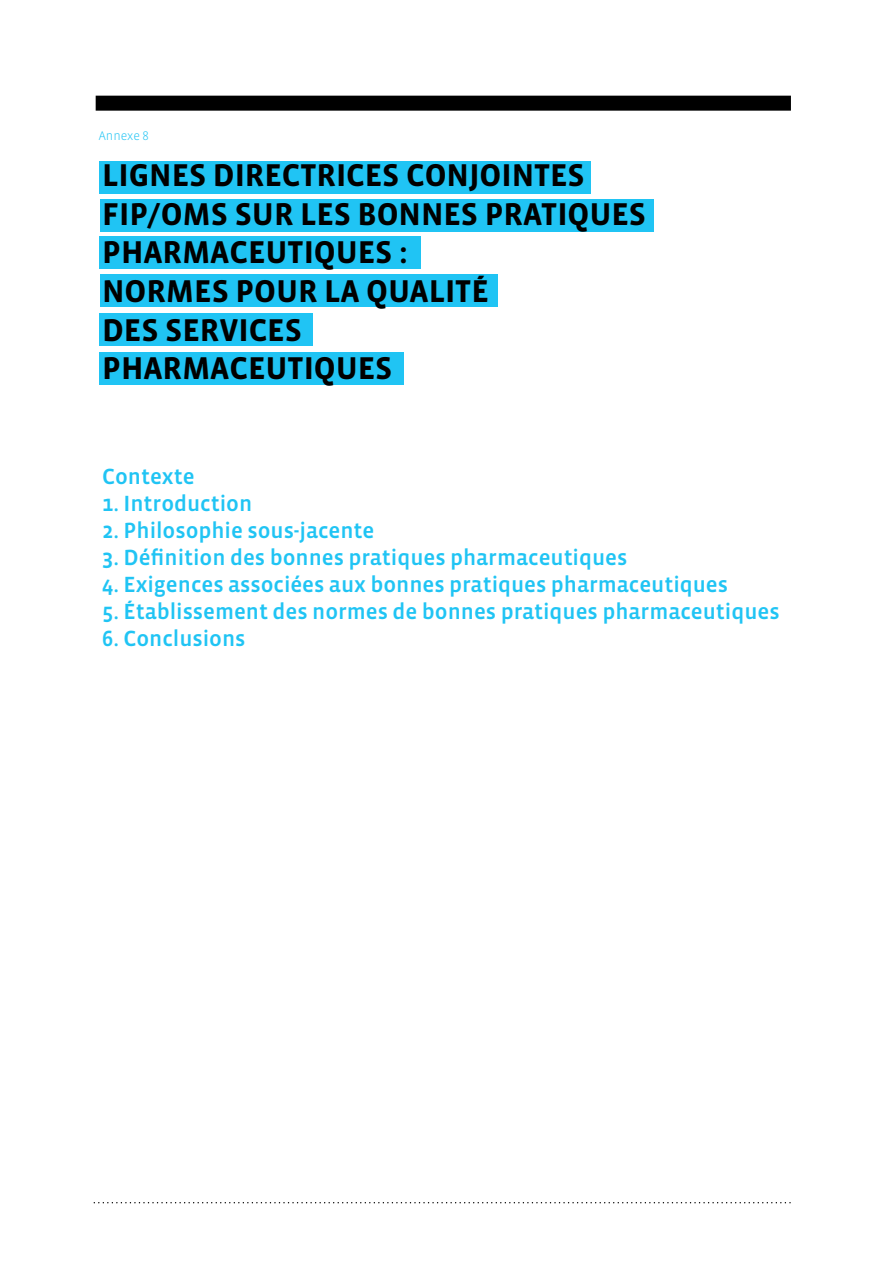
<style>
.page{position:relative;width:893px;height:1263px;background:#fff}
.page>*{position:absolute;margin:0;border:0;box-sizing:border-box;transform-origin:0 0}
.t1{font:700 32.25px/38.7px "Vista Sans OT";color:#000}
.t2{font:500 22.5px "Vista Sans OT";color:#20c4f4}
.t3{font:300 12.75px "Vista Sans OT";color:#20c4f4}
</style>
<div class="page">
<div style="left:103px;top:96px;width:680px;height:15px;background:#000"></div>
<svg style="left:94px;top:1202px;width:697px;height:1px"></svg>
<div style="left:100px;top:161px;width:491px;height:32px;background:#20c4f4"></div>
<div style="left:100px;top:199px;width:553px;height:33px;background:#20c4f4"></div>
<div style="left:100px;top:236px;width:321px;height:32px;background:#20c4f4"></div>
<div style="left:100px;top:274px;width:397px;height:33px;background:#20c4f4"></div>
<div style="left:100px;top:313px;width:213px;height:33px;background:#20c4f4"></div>
<div style="left:100px;top:352px;width:304px;height:32px;background:#20c4f4"></div>
<p class="t3" style="left:99px;top:129px;width:52px">Annexe 8</p>
<h1 class="t1" style="left:102px;top:156px;width:546px">LIGNES DIRECTRICES CONJOINTES<br>FI P/OMS SUR LES BONNES PRATIQUES<br>PHARMACEUTIQUES :<br>NORMES POUR LA QUALITÉ<br>DES SERVICES<br>PHARMACEUTIQUES</h1>
<p class="t2" style="left:102px;top:465px;width:94px">Contexte</p>
<p class="t2" style="left:102px;top:492px;width:152px">1. Introduction</p>
<p class="t2" style="left:102px;top:519px;width:274px">2. Philosophie sous-jacente</p>
<p class="t2" style="left:102px;top:546px;width:527px">3. Définition des bonnes pratiques pharmaceutiques</p>
<p class="t2" style="left:102px;top:573px;width:627px">4. Exigences associées aux bonnes pratiques pharmaceutiques</p>
<p class="t2" style="left:102px;top:600px;width:679px">5. Établissement des normes de bonnes pratiques pharmaceutiques</p>
<p class="t2" style="left:102px;top:627px;width:145px">6. Conclusions</p>
</div>
